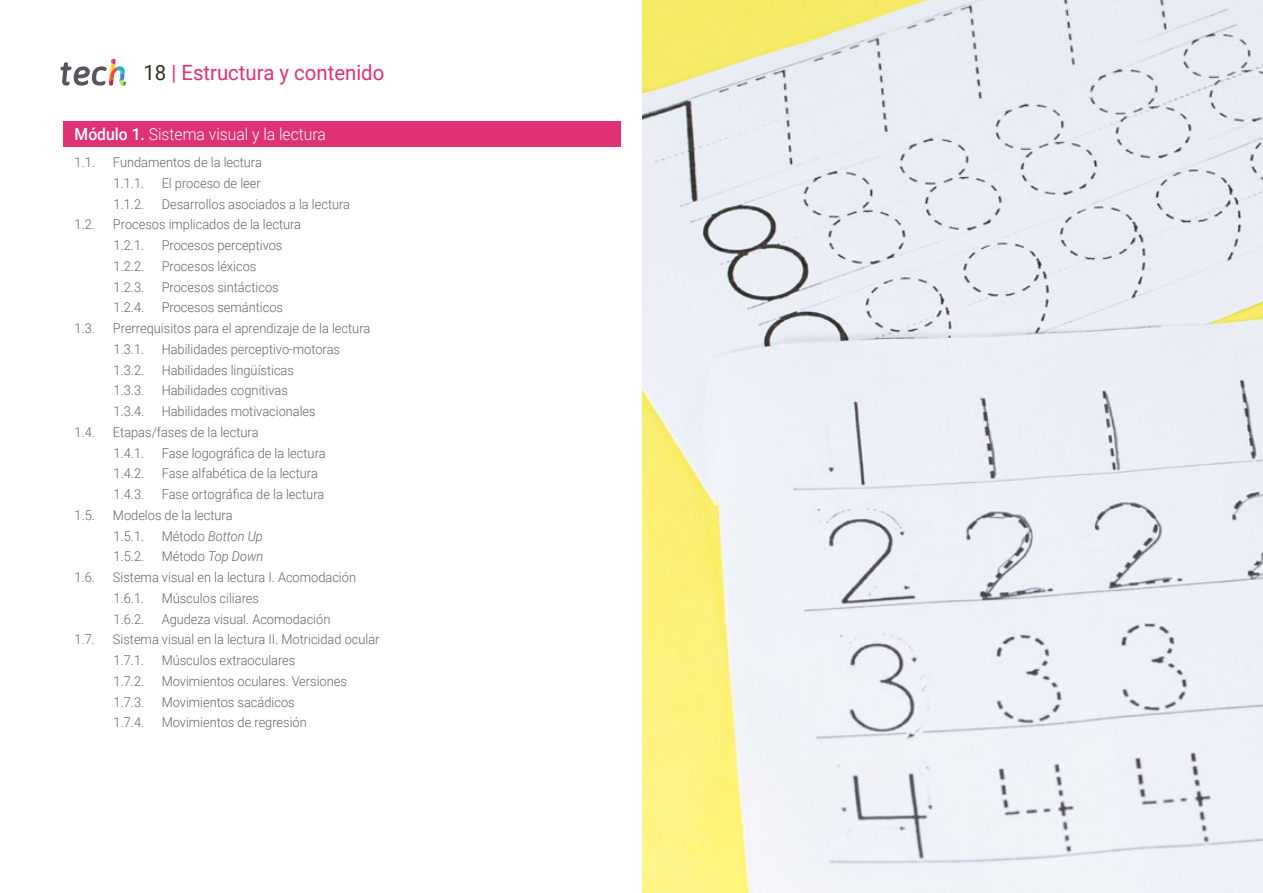
<style>
.page{position:relative;width:1263px;height:893px;background:#fff}
.page>*{position:absolute;margin:0;border:0;box-sizing:border-box;transform-origin:0 0}
.t1{font:21px "Roboto";color:#df3174}
.t2{font:300 16.5px "Roboto";color:#fff;scale:.95 1}
.t3{font:300 13.5px/20.7px "Roboto";color:#61646a;scale:.95 1}
.t4{font:italic 300 13.5px "Roboto";color:#61646a;scale:.95 1}
.s1{color:#312e20}
.s2{font-weight:500}
.s3{font-style:normal}
</style>
<div class="page">
<div style="left:64px;top:121px;width:557px;height:25px;background:#df3174"></div>
<svg style="left:61px;top:59px;width:65px;height:27px"></svg>
<img style="left:642px;top:0;width:621px;height:893px">
<h1 class="t1" style="left:144px;top:57px;width:242px"><span class="s1">18</span> | Estructura y contenido</h1>
<p class="t2" style="left:75px;top:123px;width:266px"><span class="s2">Módulo 1.</span> Sistema visual y la lectura</p>
<p class="t3" style="left:75px;top:151px;width:23px">1.1.</p>
<p class="t3" style="left:113px;top:151px;width:158px">Fundamentos de la lectura<br>1.1.1.</p>
<p class="t3" style="left:162px;top:172px;width:106px">El proceso de leer</p>
<p class="t3" style="left:114px;top:193px;width:34px">1.1.2.</p>
<p class="t3" style="left:162px;top:193px;width:200px">Desarrollos asociados a la lectura</p>
<p class="t3" style="left:75px;top:214px;width:23px">1.2.</p>
<p class="t3" style="left:113px;top:214px;width:200px">Procesos implicados de la lectura<br>1.2.1.</p>
<p class="t3" style="left:162px;top:234px;width:129px">Procesos perceptivos</p>
<p class="t3" style="left:114px;top:255px;width:34px">1.2.2.</p>
<p class="t3" style="left:162px;top:255px;width:101px">Procesos léxicos</p>
<p class="t3" style="left:114px;top:276px;width:34px">1.2.3.</p>
<p class="t3" style="left:162px;top:276px;width:125px">Procesos sintácticos</p>
<p class="t3" style="left:114px;top:297px;width:34px">1.2.4.</p>
<p class="t3" style="left:162px;top:297px;width:129px">Procesos semánticos</p>
<p class="t3" style="left:75px;top:317px;width:23px">1.3.</p>
<p class="t3" style="left:113px;top:317px;width:272px">Prerrequisitos para el aprendizaje de la lectura<br>1.3.1.</p>
<p class="t3" style="left:162px;top:338px;width:189px">Habilidades perceptivo-motoras</p>
<p class="t3" style="left:114px;top:359px;width:34px">1.3.2.</p>
<p class="t3" style="left:162px;top:359px;width:141px">Habilidades lingüísticas</p>
<p class="t3" style="left:114px;top:380px;width:34px">1.3.3.</p>
<p class="t3" style="left:162px;top:380px;width:134px">Habilidades cognitivas</p>
<p class="t3" style="left:114px;top:400px;width:34px">1.3.4.</p>
<p class="t3" style="left:162px;top:400px;width:164px">Habilidades motivacionales</p>
<p class="t3" style="left:75px;top:421px;width:23px">1.4.</p>
<p class="t3" style="left:113px;top:421px;width:155px">Etapas/fases de la lectura<br>1.4.1.</p>
<p class="t3" style="left:162px;top:442px;width:174px">Fase logográfica de la lectura</p>
<p class="t3" style="left:114px;top:463px;width:34px">1.4.2.</p>
<p class="t3" style="left:162px;top:463px;width:166px">Fase alfabética de la lectura</p>
<p class="t3" style="left:114px;top:483px;width:34px">1.4.3.</p>
<p class="t3" style="left:162px;top:483px;width:173px">Fase ortográfica de la lectura</p>
<p class="t3" style="left:75px;top:504px;width:23px">1.5.</p>
<p class="t3" style="left:113px;top:504px;width:127px">Modelos de la lectura<br>1.5.1.</p>
<p class="t4" style="left:162px;top:526px;width:108px"><span class="s3">Método</span> Botton Up</p>
<p class="t3" style="left:114px;top:546px;width:34px">1.5.2.</p>
<p class="t4" style="left:162px;top:547px;width:109px"><span class="s3">Método</span> Top Down</p>
<p class="t3" style="left:75px;top:566px;width:23px">1.6.</p>
<p class="t3" style="left:113px;top:566px;width:257px">Sistema visual en la lectura I. Acomodación<br>1.6.1.</p>
<p class="t3" style="left:162px;top:587px;width:104px">Músculos ciliares</p>
<p class="t3" style="left:114px;top:608px;width:34px">1.6.2.</p>
<p class="t3" style="left:162px;top:608px;width:179px">Agudeza visual. Acomodación</p>
<p class="t3" style="left:75px;top:629px;width:23px">1.7.</p>
<p class="t3" style="left:113px;top:629px;width:282px">Sistema visual en la lectura II. Motricidad ocular<br>1.7.1.</p>
<p class="t3" style="left:162px;top:649px;width:142px">Músculos extraoculares</p>
<p class="t3" style="left:114px;top:670px;width:34px">1.7.2.</p>
<p class="t3" style="left:162px;top:670px;width:197px">Movimientos oculares. Versiones</p>
<p class="t3" style="left:114px;top:691px;width:34px">1.7.3.</p>
<p class="t3" style="left:162px;top:691px;width:142px">Movimientos sacádicos</p>
<p class="t3" style="left:114px;top:712px;width:34px">1.7.4.</p>
<p class="t3" style="left:162px;top:712px;width:154px">Movimientos de regresión</p>
</div>
